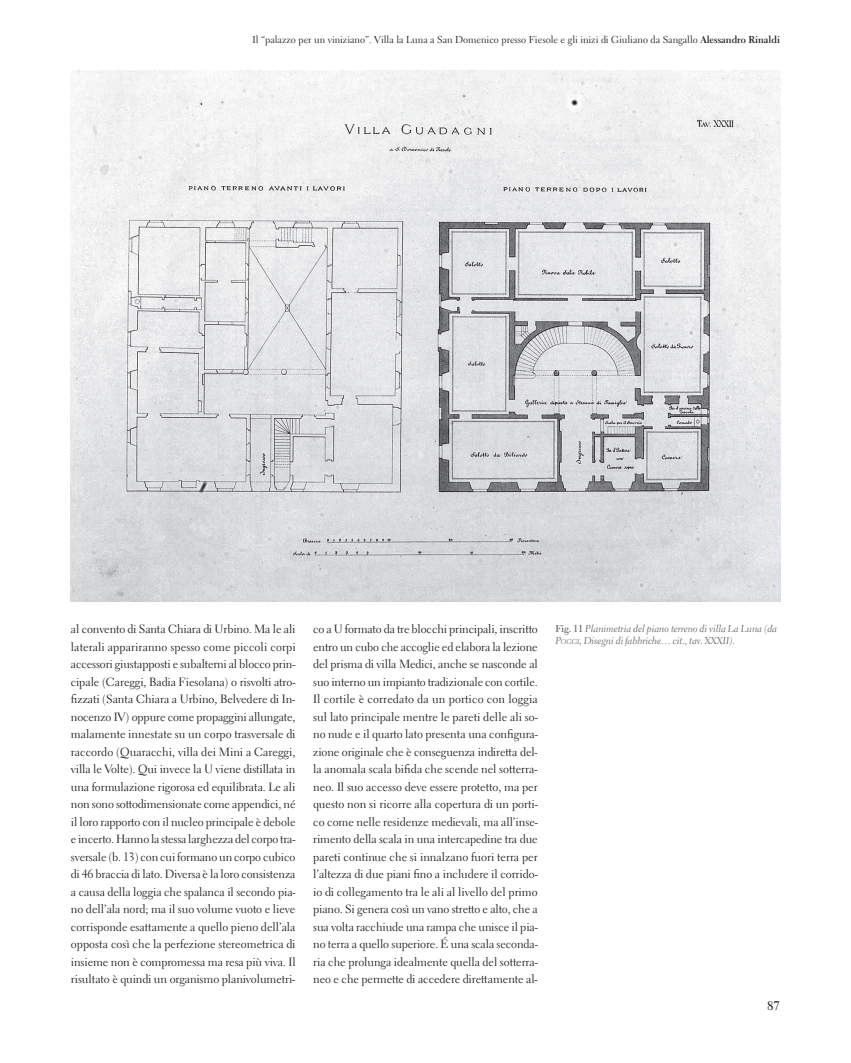
<style>
.page{position:relative;width:851px;height:1063px;background:#fff}
.page>*{position:absolute;margin:0;border:0;box-sizing:border-box;transform-origin:0 0}
.t1{font:700 12.5px "Electra LT Std";color:#231f20}
.t2{font:11.88px/17.5px "Electra LT Std";letter-spacing:-.005em;color:#231f20;text-align:justify}
.t3{font:10px "Electra LT Std";color:#231f20}
.t4{font:10px/12px "Electra LT Std Cursive";letter-spacing:-.01em;color:#6c6d70}
.s1{font-weight:700}
.s2{font-family:"Electra LT Std";font-weight:700}
.s3{font-style:inherit}
.s4{font-size:7px}
</style>
<div class="page">
<img style="left:71px;top:71px;width:709px;height:531px">
<p class="t3" style="left:252px;top:33px;width:529px">Il “palazzo per un viniziano”. Villa la Luna a San Domenico presso Fiesole e gli inizi di Giuliano da Sangallo <span class="s1">Alessandro Rinaldi</span></p>
<p class="t2" style="left:71px;top:620px;width:226px">al convento di Santa Chiara di Urbino. Ma le ali laterali appariranno spesso come piccoli corpi accessori giustapposti e subalterni al blocco prin&shy;cipale (Careggi, Badia Fiesolana) o risvolti atro&shy;fizzati (Santa Chiara a Urbino, Belvedere di In&shy;nocenzo IV) oppure come propaggini allungate, malamente innestate su un corpo trasversale di raccordo (Quaracchi, villa dei Mini a Careggi, villa le Volte). Qui invece la U viene distillata in una formulazione rigorosa ed equilibrata. Le ali non sono sottodimensionate come appendici, né il loro rapporto con il nucleo principale è debole e incerto. Hanno la stessa larghezza del corpo tra&shy;sversale (b. 13) con cui formano un corpo cubico di 46 braccia di lato. Diversa è la loro consistenza a causa della loggia che spalanca il secondo pia&shy;no dell’ala nord; ma il suo volume vuoto e lieve corrisponde esattamente a quello pieno dell’ala opposta così che la perfezione stereometrica di insieme non è compromessa ma resa più viva. Il risultato è quindi un organismo planivolumetri-</p>
<p class="t2" style="left:313px;top:621px;width:226px">co a U formato da tre blocchi principali, inscritto entro un cubo che accoglie ed elabora la lezione del prisma di villa Medici, anche se nasconde al suo interno un impianto tradizionale con cortile.<br>Il cortile è corredato da un portico con loggia sul lato principale mentre le pareti delle ali so&shy;no nude e il quarto lato presenta una configura&shy;zione originale che è conseguenza indiretta del&shy;la anomala scala bifida che scende nel sotterra&shy;neo. Il suo accesso deve essere protetto, ma per questo non si ricorre alla copertura di un porti&shy;co come nelle residenze medievali, ma all’inse&shy;rimento della scala in una intercapedine tra due pareti continue che si innalzano fuori terra per l’altezza di due piani fino a includere il corrido&shy;io di collegamento tra le ali al livello del primo piano. Si genera così un vano stretto e alto, che a sua volta racchiude una rampa che unisce il pia&shy;no terra a quello superiore. É una scala seconda&shy;ria che prolunga idealmente quella del sotterra&shy;neo e che permette di accedere direttamente al-</p>
<p class="t4" style="left:555px;top:622px;width:223px"><span class="s2">Fig. 11</span> Planimetria del piano terreno di villa La Luna (da<br><span class="s3">P</span><span class="s4">oggi</span>, Disegni di fabbriche… cit., tav. XXXII).</p>
<p class="t1" style="left:767px;top:998px;width:14px">87</p>
</div>
